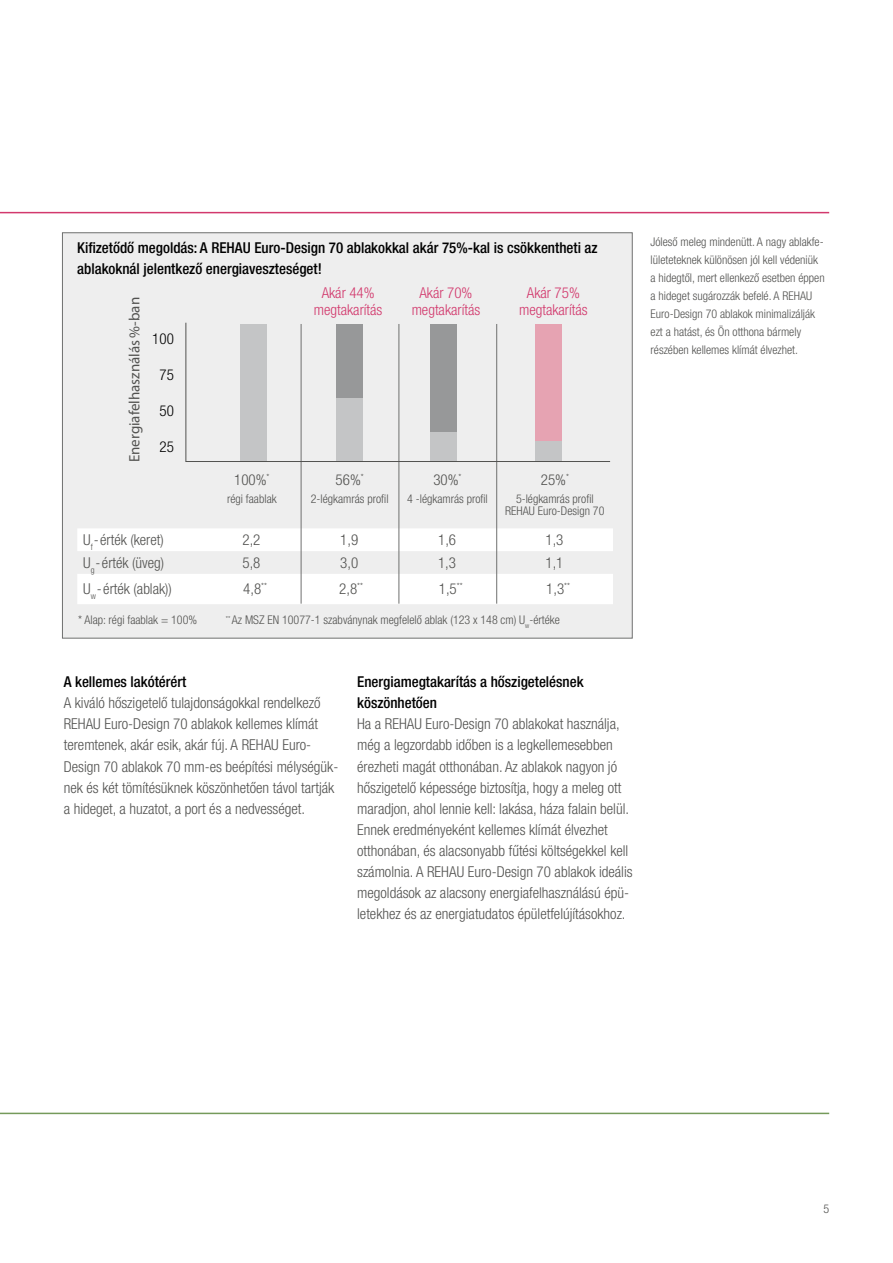
<style>
.page{position:relative;width:893px;height:1263px;background:#fff}
.page>*{position:absolute;margin:0;border:0;box-sizing:border-box;transform-origin:0 0}
.t1{font:300 condensed 15px/21px "Helvetica Neue LT Com";color:#525250}
.t2{font:500 condensed 15px/21px "Helvetica Neue LT Com";color:#000}
.t3{font:300 condensed 15px/16.5px "Helvetica Neue LT Com";color:#d2396d;text-align:center}
.t4{font:15px "Myriad Pro";color:#525250}
.t5{font:300 condensed 15px "Helvetica Neue LT Com";color:#000}
.t6{font:300 condensed 12px/18px "Helvetica Neue LT Com";color:#525250}
</style>
<div class="page">
<hr style="left:0;top:212px;width:829px;height:1px;background:#d2396d">
<hr style="left:0;top:1113px;width:829px;height:1px;background:#759a5a">
<div style="left:62px;top:233px;width:570px;height:405px;background:#eee"></div>
<svg style="left:77px;top:528px;width:536px;height:76px"></svg>
<div style="left:336px;top:324px;width:27px;height:138px;background:#979899"></div>
<hr style="left:301px;top:324px;width:1px;height:280px;background:#6f706f">
<hr style="left:399px;top:324px;width:1px;height:280px;background:#6f706f">
<hr style="left:496px;top:324px;width:1px;height:280px;background:#6f706f">
<div style="left:431px;top:324px;width:26px;height:138px;background:#979899"></div>
<div style="left:535px;top:324px;width:27px;height:138px;background:#e6a3b2"></div>
<hr style="left:186px;top:323px;width:1px;height:139px;background:#525250">
<div style="left:241px;top:324px;width:26px;height:138px;background:#c4c5c6"></div>
<div style="left:336px;top:398px;width:27px;height:64px;background:#c4c5c6"></div>
<div style="left:431px;top:432px;width:26px;height:30px;background:#c4c5c6"></div>
<div style="left:535px;top:441px;width:27px;height:21px;background:#c4c5c6"></div>
<hr style="left:186px;top:461px;width:424px;height:1px;background:#525250">
<p class="t2" style="left:77px;top:237px;width:522px">Kifizetődő megoldás: A REHAU Euro-Design 70 ablakokkal akár 75%-kal is csökkentheti az ablakoknál jelentkező energiaveszteséget!</p>
<p class="t4" style="left:125px;top:462px;width:167px;rotate:-90deg">Energiafelhasználás %-ban</p>
<p class="t5" style="left:152px;top:330px;width:23px">100</p>
<p class="t5" style="left:160px;top:366px;width:16px">75</p>
<p class="t5" style="left:160px;top:402px;width:16px">50</p>
<p class="t5" style="left:160px;top:438px;width:16px">25</p>
<p class="t3" style="left:314px;top:285px;width:70px">Akár 44% megtakarítás</p>
<p class="t3" style="left:412px;top:285px;width:70px">Akár 70% megtakarítás</p>
<p class="t3" style="left:519px;top:285px;width:70px">Akár 75% megtakarítás</p>
<p class="t1" style="left:234px;top:469px;width:37px">100%<sup>*</sup></p>
<p class="t6" style="left:227px;top:489px;width:51px">régi faablak</p>
<p class="t1" style="left:336px;top:469px;width:30px">56%<sup>*</sup></p>
<p class="t6" style="left:311px;top:489px;width:79px">2-légkamrás profil</p>
<p class="t1" style="left:433px;top:469px;width:30px">30%<sup>*</sup></p>
<p class="t6" style="left:407px;top:489px;width:82px">4 -légkamrás profil</p>
<p class="t1" style="left:541px;top:469px;width:30px">25%<sup>*</sup></p>
<p class="t6" style="left:505px;top:492px;width:101px;line-height:12px;text-align:center">5-légkamrás profil<br>REHAU Euro-Design 70</p>
<p class="t1" style="left:83px;top:529px;width:82px">U<sub>f</sub>-érték (keret)</p>
<p class="t1" style="left:242px;top:529px;width:19px">2,2</p>
<p class="t1" style="left:340px;top:529px;width:19px">1,9</p>
<p class="t1" style="left:438px;top:529px;width:19px">1,6</p>
<p class="t1" style="left:545px;top:529px;width:19px">1,3</p>
<p class="t1" style="left:83px;top:552px;width:82px">U<sub>g</sub>-érték (üveg)</p>
<p class="t1" style="left:242px;top:552px;width:19px">5,8</p>
<p class="t1" style="left:340px;top:552px;width:19px">3,0</p>
<p class="t1" style="left:438px;top:552px;width:19px">1,3</p>
<p class="t1" style="left:545px;top:552px;width:20px">1,1</p>
<p class="t1" style="left:83px;top:578px;width:90px">U<sub>w</sub>-érték (ablak))</p>
<p class="t1" style="left:243px;top:578px;width:25px">4,8<sup>**</sup></p>
<p class="t1" style="left:339px;top:578px;width:25px">2,8<sup>**</sup></p>
<p class="t1" style="left:439px;top:578px;width:25px">1,5<sup>**</sup></p>
<p class="t1" style="left:546px;top:578px;width:25px">1,3<sup>**</sup></p>
<p class="t6" style="left:78px;top:611px;width:120px">* Alap: régi faablak = 100%</p>
<p class="t6" style="left:226px;top:611px;width:335px"><sup>**</sup> Az MSZ EN 10077-1 szabványnak megfelelő ablak (123 x 148 cm) U<sub>w</sub>-értéke</p>
<p class="t6" style="left:651px;top:233px;width:176px">Jóleső meleg mindenütt. A nagy ablakfe&shy;lületeteknek különösen jól kell védeniük a hidegtől, mert ellenkező esetben éppen a hideget sugározzák befelé. A REHAU Euro-Design 70 ablakok minimalizálják ezt a hatást, és Ön otthona bármely részében kellemes klímát élvezhet.</p>
<p class="t2" style="left:64px;top:671px;width:124px">A kellemes lakótérért</p>
<p class="t1" style="left:64px;top:693px;width:276px">A kiváló hőszigetelő tulajdonságokkal rendelkező REHAU Euro-Design 70 ablakok kellemes klímát teremtenek, akár esik, akár fúj. A REHAU Euro-Design 70 ablakok 70 mm-es beépítési mélységük&shy;nek és két tömítésüknek köszönhetően távol tartják a hideget, a huzatot, a port és a nedvességet.</p>
<p class="t2" style="left:357px;top:671px;width:228px">Energiamegtakarítás a hőszigetelésnek köszönhetően</p>
<p class="t1" style="left:357px;top:714px;width:277px">Ha a REHAU Euro-Design 70 ablakokat használja, még a legzordabb időben is a legkellemesebben érezheti magát otthonában. Az ablakok nagyon jó hőszigetelő képessége biztosítja, hogy a meleg ott maradjon, ahol lennie kell: lakása, háza falain belül.<br>Ennek eredményeként kellemes klímát élvezhet otthonában, és alacsonyabb fűtési költségekkel kell számolnia. A REHAU Euro-Design 70 ablakok ideális megoldások az alacsony energiafelhasználású épü&shy;letekhez és az energiatudatos épületfelújításokhoz.</p>
<p class="t6" style="left:823px;top:1199px;width:7px">5</p>
</div>
